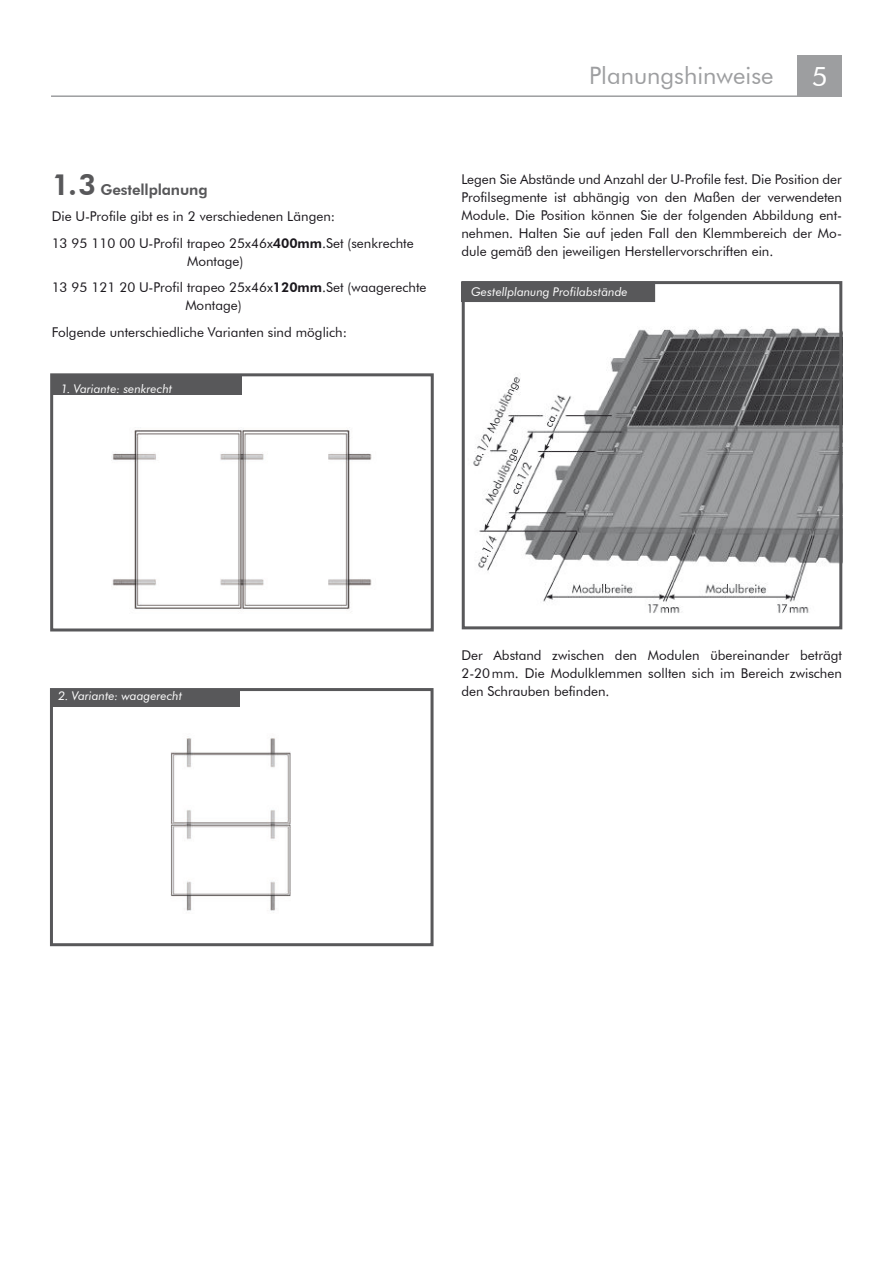
<style>
.page{position:relative;width:893px;height:1263px;background:#fff}
.page>*{position:absolute;margin:0;border:0;box-sizing:border-box;transform-origin:0 0}
.t1{font:27px "Futura BT";color:#fff}
.t2{font:24px "Futura BT";color:#9d9ea0}
.t3{font:800 15px "Futura BT";letter-spacing:-.01em;color:#58585a}
.t4{font:13.5px/18px "Futura BT";color:#1a171c}
.t5{font:italic 12px "Futura BT";color:#fff}
.s1{font-size:29.25px}
.s2{font-weight:800}
</style>
<div class="page">
<div style="left:798px;top:55px;width:44px;height:42px;background:#9d9ea0"></div>
<hr style="left:51px;top:95px;width:791px;height:2px;background:#9d9ea0">
<img style="left:473px;top:327px;width:365px;height:286px">
<div style="left:462px;top:281px;width:380px;height:348px;border:3px solid #58585a"></div>
<div style="left:462px;top:282px;width:192px;height:19px;background:#58585a"></div>
<div style="left:461px;top:281px;width:194px;height:21px;border:2px solid #58585a"></div>
<img style="left:111px;top:427px;width:261px;height:186px">
<div style="left:50px;top:373px;width:384px;height:258px;border:3px solid #58585a"></div>
<div style="left:52px;top:375px;width:190px;height:20px;background:#58585a"></div>
<div style="left:50px;top:688px;width:384px;height:258px;border:3px solid #58585a"></div>
<img style="left:153px;top:697px;width:138px;height:216px">
<div style="left:50px;top:691px;width:189px;height:15px;background:#58585a"></div>
<p class="t3" style="left:52px;top:183px;width:157px"><span class="s1">1.3</span> Gestellplanung</p>
<p class="t4" style="left:52px;top:204px;width:364px;line-height:26.5px">Die U-Profile gibt es in 2 verschiedenen Längen:<br>13 95 110 00 U-Profil trapeo 25x46x<span class="s2">400mm</span>.Set (senkrechte</p>
<p class="t4" style="left:52px;top:249px;width:376px;line-height:26.5px;text-indent:135px">Montage)<br>13 95 121 20 U-Profil trapeo 25x46x<span class="s2">120mm</span>.Set (waagerechte</p>
<p class="t4" style="left:52px;top:293px;width:297px;line-height:26.5px;text-indent:134px">Montage)<br>Folgende unterschiedliche Varianten sind möglich:</p>
<p class="t5" style="left:61px;top:384px;width:113px">1. Variante: senkrecht</p>
<h2 class="t2" style="left:517px;top:66px;width:263px">Montage der Dachhaken</h2>
<h2 class="t2" style="left:589px;top:66px;width:186px">Planungshinweise</h2>
<h1 class="t1" style="left:812px;top:66px;width:17px">5</h1>
<p class="t4" style="left:461px;top:171px;width:382px;text-align:justify">Legen Sie Abstände und Anzahl der U-Profile fest. Die Position der Profilsegmente ist abhängig von den Maßen der verwendeten Module. Die Position können Sie der folgenden Abbildung ent&shy;nehmen. Halten Sie auf jeden Fall den Klemmbereich der Mo&shy;dule gemäß den jeweiligen Herstellervorschriften ein.</p>
<p class="t5" style="left:471px;top:287px;width:158px">Gestellplanung Profilabstände</p>
<p class="t5" style="left:58px;top:691px;width:125px">2. Variante: waagerecht</p>
<p class="t4" style="left:461px;top:647px;width:382px;text-align:justify">Der Abstand zwischen den Modulen übereinander beträgt 2-20 mm. Die Modulklemmen sollten sich im Bereich zwischen den Schrauben befinden.</p>
</div>
